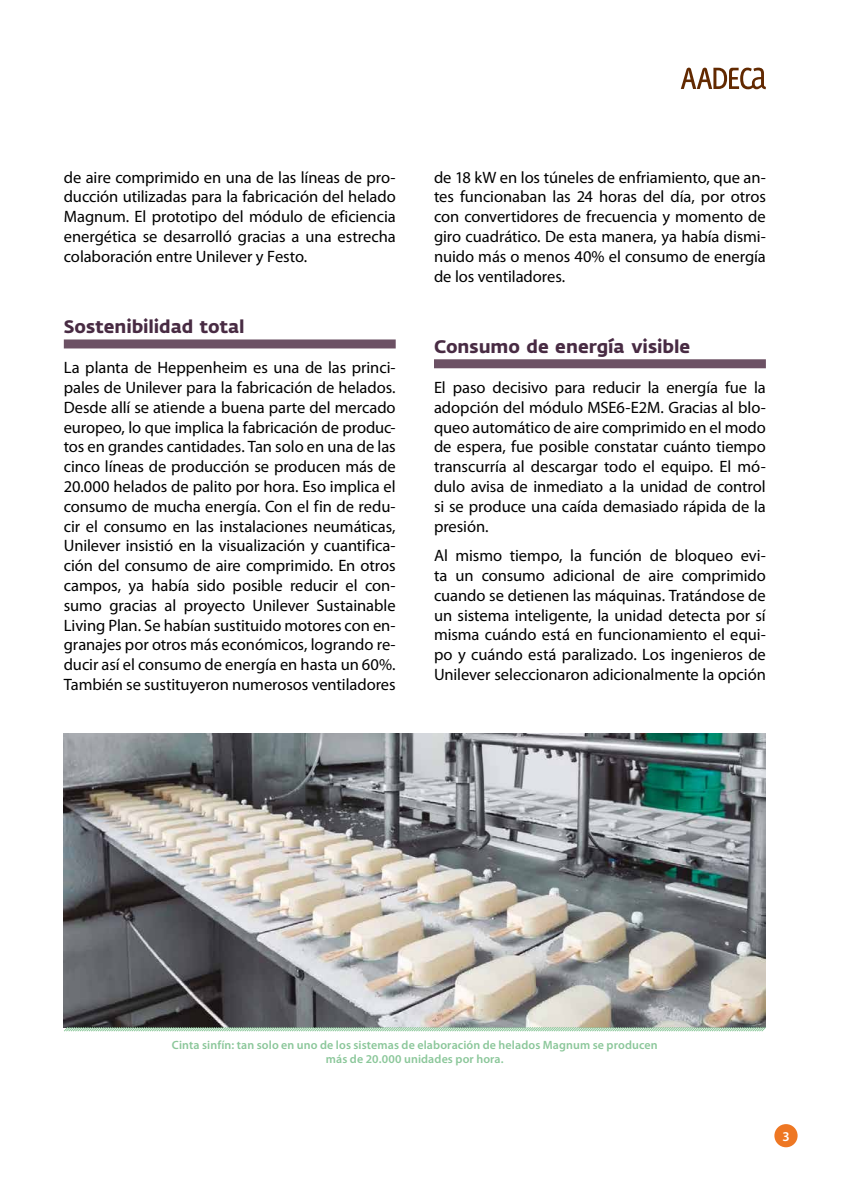
<style>
.page{position:relative;width:851px;height:1191px;background:#fff}
.page>*{position:absolute;margin:0;border:0;box-sizing:border-box;transform-origin:0 0}
.t1{font:700 18px "Fedra Sans";color:#482b43}
.t2{font:16.5px/19.8px "Myriad Pro";letter-spacing:-.005em;color:#000;text-align:justify}
.t3{font:600 13.5px "Myriad Pro";color:#fff}
.t4{font:600 12px/14.4px "Myriad Pro";letter-spacing:.01em;color:#8bc79a;text-align:center}
</style>
<div class="page">
<div style="left:774px;top:1124px;width:23px;height:23px;background:#ee7723;border-radius:50%"></div>
<svg style="left:680px;top:68px;width:85px;height:21px"></svg>
<div style="left:64px;top:339px;width:331px;height:9px;background:#6c5164"></div>
<div style="left:434px;top:359px;width:331px;height:9px;background:#6c5164"></div>
<img style="left:64px;top:733px;width:701px;height:293px">
<svg style="left:63px;top:1026px;width:703px;height:6px;background:#adc5b2"></svg>
<p class="t2" style="left:64px;top:167px;width:333px">de aire comprimido en una de las líneas de pro&shy;ducción utilizadas para la fabricación del helado Magnum. El prototipo del módulo de eficiencia energética se desarrolló gracias a una estrecha colaboración entre Unilever y Festo.</p>
<p class="t1" style="left:64px;top:316px;width:182px">Sostenibilidad total</p>
<p class="t2" style="left:64px;top:357px;width:333px">La planta de Heppenheim es una de las princi&shy;pales de Unilever para la fabricación de helados.<br>Desde allí se atiende a buena parte del mercado europeo, lo que implica la fabricación de produc&shy;tos en grandes cantidades. Tan solo en una de las cinco líneas de producción se producen más de 20.000 helados de palito por hora. Eso implica el consumo de mucha energía. Con el fin de redu&shy;cir el consumo en las instalaciones neumáticas, Unilever insistió en la visualización y cuantifica&shy;ción del consumo de aire comprimido. En otros campos, ya había sido posible reducir el con&shy;sumo gracias al proyecto Unilever Sustainable Living Plan. Se habían sustituido motores con en&shy;granajes por otros más económicos, logrando re&shy;ducir así el consumo de energía en hasta un 60%.<br>También se sustituyeron numerosos ventiladores</p>
<p class="t2" style="left:434px;top:167px;width:333px">de 18 kW en los túneles de enfriamiento, que an&shy;tes funcionaban las 24 horas del día, por otros con convertidores de frecuencia y momento de giro cuadrático. De esta manera, ya había dismi&shy;nuido más o menos 40% el consumo de energía de los ventiladores.</p>
<p class="t1" style="left:434px;top:336px;width:258px">Consumo de energía visible</p>
<p class="t2" style="left:434px;top:377px;width:333px">El paso decisivo para reducir la energía fue la adopción del módulo MSE6-E2M. Gracias al blo&shy;queo automático de aire comprimido en el modo de espera, fue posible constatar cuánto tiempo transcurría al descargar todo el equipo. El mó&shy;dulo avisa de inmediato a la unidad de control si se produce una caída demasiado rápida de la presión.</p>
<p class="t2" style="left:434px;top:545px;width:333px">Al mismo tiempo, la función de bloqueo evi&shy;ta un consumo adicional de aire comprimido cuando se detienen las máquinas. Tratándose de un sistema inteligente, la unidad detecta por sí misma cuándo está en funcionamiento el equi&shy;po y cuándo está paralizado. Los ingenieros de Unilever seleccionaron adicionalmente la opción</p>
<p class="t4" style="left:172px;top:1038px;width:487px">Cinta sinfín: tan solo en uno de los sistemas de elaboración de helados Magnum se producen más de 20.000 unidades por hora.</p>
<p class="t3" style="left:782px;top:1128px;width:9px">3</p>
</div>
